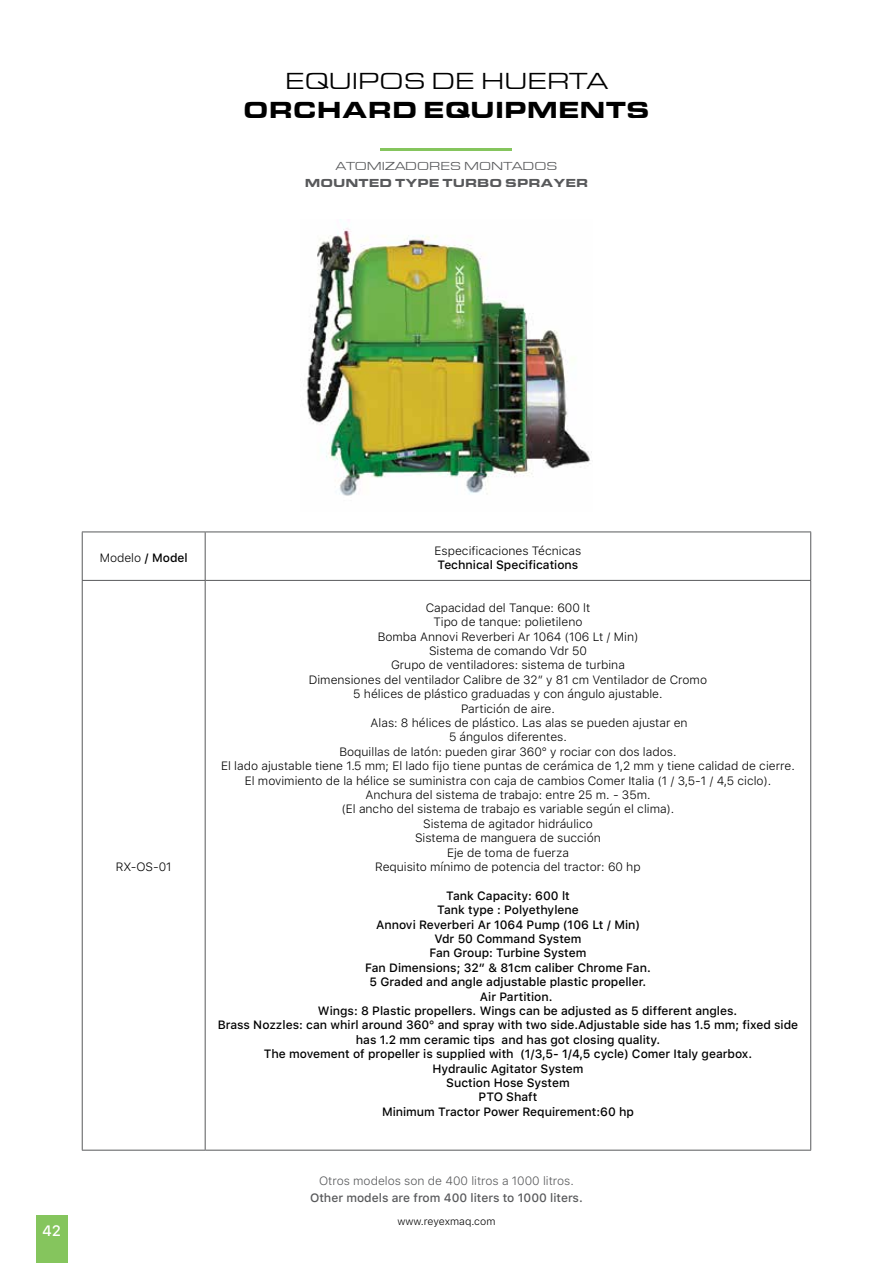
<style>
.page{position:relative;width:893px;height:1263px;background:#fff}
.page>*{position:absolute;margin:0;border:0;box-sizing:border-box;transform-origin:0 0}
.t1{font:900 24px "Eurostile Extended";color:#000}
.t2{font:24px "Eurostile Extended";color:#000}
.t3{font:500 15px "SFUI Text";color:#fff}
.t4{font:300 12px "SFUI Text";color:#000}
.t5{font:500 12px "SFUI Text";color:#000}
.t6{font:500 12px "SFUI Text";color:#58595b}
.t7{font:300 12px "SFUI Text";color:#58595b}
.t8{font:900 12px "Eurostile Extended";color:#58595b}
.t9{font:12px "Eurostile Extended";color:#58595b}
.t10{font:300 10.5px "SFUI Text";color:#000}
.s1{font-weight:500}
</style>
<div class="page">
<div style="left:36px;top:1215px;width:32px;height:48px;background:#85c55d"></div>
<img style="left:306px;top:228px;width:286px;height:268px">
<hr style="left:82px;top:531px;width:123px;height:1px;background:#58595b">
<hr style="left:82px;top:532px;width:1px;height:48px;background:#58595b">
<hr style="left:205px;top:531px;width:606px;height:1px;background:#58595b">
<hr style="left:205px;top:532px;width:1px;height:48px;background:#58595b">
<hr style="left:810px;top:532px;width:1px;height:48px;background:#58595b">
<hr style="left:82px;top:580px;width:123px;height:1px;background:#58595b">
<hr style="left:82px;top:581px;width:1px;height:569px;background:#58595b">
<hr style="left:205px;top:580px;width:606px;height:1px;background:#58595b">
<hr style="left:205px;top:581px;width:1px;height:569px;background:#58595b">
<hr style="left:810px;top:581px;width:1px;height:569px;background:#58595b">
<hr style="left:82px;top:1150px;width:123px;height:1px;background:#58595b">
<hr style="left:205px;top:1150px;width:606px;height:1px;background:#58595b">
<hr style="left:381px;top:148px;width:131px;height:2px;background:#85c55d">
<h1 class="t2" style="left:285px;top:68px;width:324px">EQUIPOS DE HUERTA</h1>
<h1 class="t1" style="left:243px;top:96px;width:408px">ORCHARD EQUIPMENTS</h1>
<p class="t9" style="left:336px;top:160px;width:223px">ATOMIZADORES MONTADOS</p>
<p class="t8" style="left:305px;top:176px;width:285px">MOUNTED TYPE TURBO SPRAYER</p>
<p class="t3" style="left:42px;top:1219px;width:21px">42</p>
<p class="t4" style="left:100px;top:549px;width:90px">Modelo <span class="s1">/ Model</span></p>
<p class="t4" style="left:116px;top:858px;width:57px">RX-OS-01</p>
<p class="t4" style="left:435px;top:542px;width:148px">Especificaciones Técnicas</p>
<p class="t5" style="left:438px;top:556px;width:142px">Technical Specifications</p>
<p class="t4" style="left:426px;top:599px;width:166px">Capacidad del Tanque: 600 lt</p>
<p class="t4" style="left:433px;top:614px;width:151px">Tipo de tanque: polietileno</p>
<p class="t4" style="left:378px;top:628px;width:262px">Bomba Annovi Reverberi Ar 1064 (106 Lt / Min)</p>
<p class="t4" style="left:429px;top:642px;width:159px">Sistema de comando Vdr 50</p>
<p class="t4" style="left:391px;top:657px;width:235px">Grupo de ventiladores: sistema de turbina</p>
<p class="t4" style="left:309px;top:671px;width:400px">Dimensiones del ventilador Calibre de 32” y 81 cm Ventilador de Cromo</p>
<p class="t4" style="left:353px;top:686px;width:311px">5 hélices de plástico graduadas y con ángulo ajustable.</p>
<p class="t4" style="left:461px;top:700px;width:95px">Partición de aire.</p>
<p class="t4" style="left:371px;top:714px;width:319px">Alas: 8 hélices de plástico. Las alas se pueden ajustar en</p>
<p class="t4" style="left:449px;top:729px;width:119px">5 ángulos diferentes.</p>
<p class="t4" style="left:339px;top:743px;width:339px">Boquillas de latón: pueden girar 360° y rociar con dos lados.</p>
<p class="t4" style="left:221px;top:758px;width:575px">El lado ajustable tiene 1.5 mm; El lado fijo tiene puntas de cerámica de 1,2 mm y tiene calidad de cierre.</p>
<p class="t4" style="left:245px;top:772px;width:528px">El movimiento de la hélice se suministra con caja de cambios Comer Italia (1 / 3,5-1 / 4,5 ciclo).</p>
<p class="t4" style="left:365px;top:786px;width:287px">Anchura del sistema de trabajo: entre 25 m. - 35m.</p>
<p class="t4" style="left:342px;top:801px;width:334px">(El ancho del sistema de trabajo es variable según el clima).</p>
<p class="t4" style="left:423px;top:815px;width:171px">Sistema de agitador hidráulico</p>
<p class="t4" style="left:415px;top:830px;width:187px">Sistema de manguera de succión</p>
<p class="t4" style="left:447px;top:844px;width:123px">Eje de toma de fuerza</p>
<p class="t4" style="left:375px;top:858px;width:267px">Requisito mínimo de potencia del tractor: 60 hp</p>
<p class="t5" style="left:446px;top:887px;width:125px">Tank Capacity: 600 lt</p>
<p class="t5" style="left:437px;top:901px;width:143px">Tank type : Polyethylene</p>
<p class="t5" style="left:376px;top:916px;width:265px">Annovi Reverberi Ar 1064 Pump (106 Lt / Min)</p>
<p class="t5" style="left:434px;top:930px;width:149px">Vdr 50 Command System</p>
<p class="t5" style="left:429px;top:944px;width:158px">Fan Group: Turbine System</p>
<p class="t5" style="left:365px;top:959px;width:287px">Fan Dimensions; 32” &amp; 81cm caliber Chrome Fan.</p>
<p class="t5" style="left:370px;top:973px;width:278px">5 Graded and angle adjustable plastic propeller.</p>
<p class="t5" style="left:480px;top:988px;width:74px">Air Partition.</p>
<p class="t5" style="left:318px;top:1002px;width:421px">Wings: 8 Plastic propellers. Wings can be adjusted as 5 different angles.</p>
<p class="t5" style="left:218px;top:1016px;width:582px">Brass Nozzles: can whirl around 360° and spray with two side.Adjustable side has 1.5 mm; fixed side</p>
<p class="t5" style="left:356px;top:1031px;width:306px">has 1.2 mm ceramic tips and has got closing quality.</p>
<p class="t5" style="left:264px;top:1045px;width:490px">The movement of propeller is supplied with (1/3,5- 1/4,5 cycle) Comer Italy gearbox.</p>
<p class="t5" style="left:432px;top:1060px;width:153px">Hydraulic Agitator System</p>
<p class="t5" style="left:446px;top:1074px;width:125px">Suction Hose System</p>
<p class="t5" style="left:479px;top:1088px;width:60px">PTO Shaft</p>
<p class="t5" style="left:382px;top:1103px;width:253px">Minimum Tractor Power Requirement:60 hp</p>
<p class="t7" style="left:319px;top:1172px;width:256px">Otros modelos son de 400 litros a 1000 litros.</p>
<p class="t6" style="left:310px;top:1189px;width:274px">Other models are from 400 liters to 1000 liters.</p>
<p class="t10" style="left:397px;top:1214px;width:99px">www.reyexmaq.com</p>
</div>
